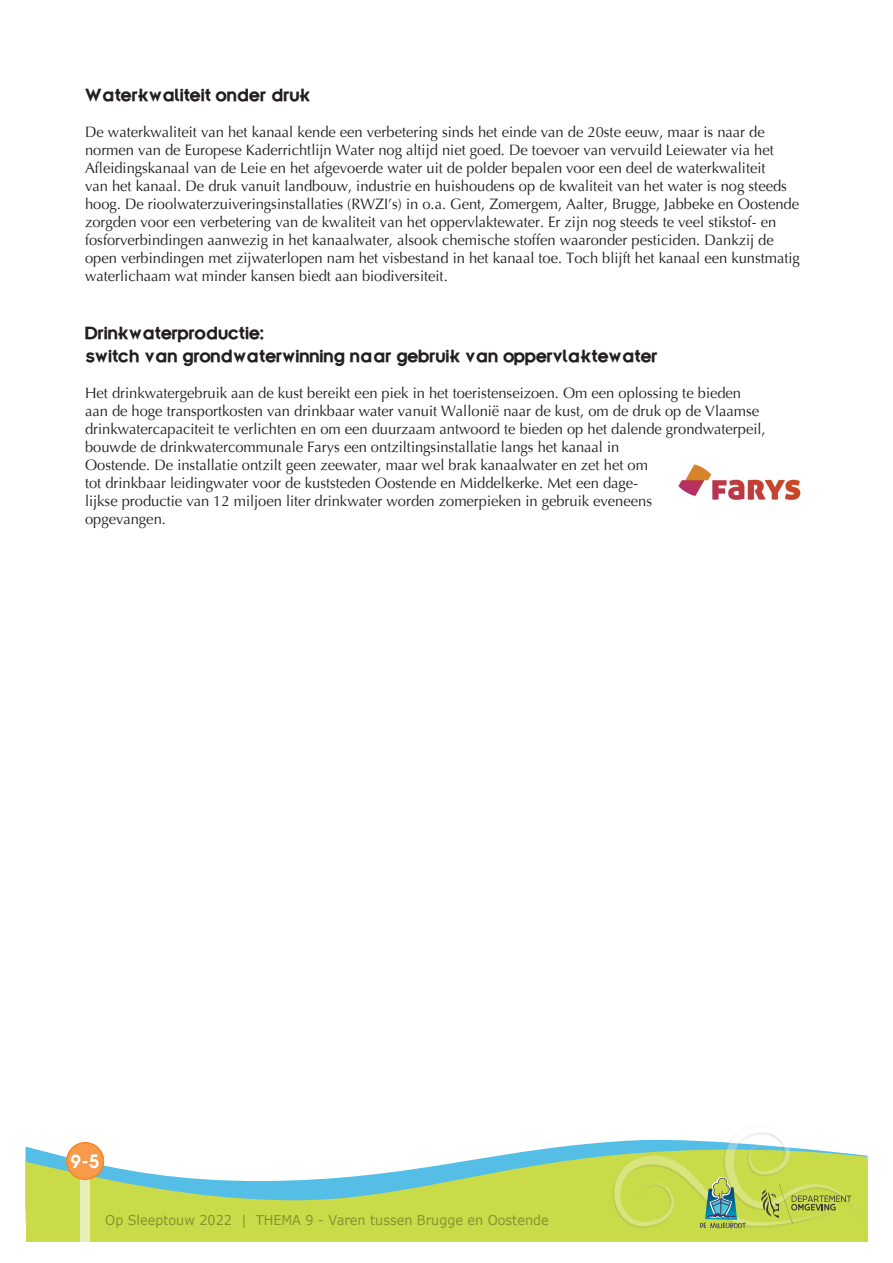
<style>
.page{position:relative;width:893px;height:1263px;background:#fff}
.page>*{position:absolute;margin:0;border:0;box-sizing:border-box;transform-origin:0 0}
.tekst_titel{font:700 18.75px/22.5px "Kernel SSK";color:#231f20}
.t1{font:600 18px "Trendex SSK";color:#fff}
.tekst{font:15px/18px "Optima";color:#231f20}
.t2{font:13.5px "Verdana";color:#85942f;scale:.95 1}
</style>
<div class="page">
<svg style="left:26px;top:1143px;width:841px;height:74px"></svg>
<div style="left:26px;top:1217px;width:841px;height:25px;background:#c9db49"></div>
<img style="left:604px;top:1133px;width:257px;height:96px">
<div style="left:80px;top:1174px;width:10px;height:68px;background:#e6eeb7"></div>
<div style="left:67px;top:1143px;width:37px;height:36px;background:#f79b4a;border-radius:50%"></div>
<div style="left:66px;top:1142px;width:38px;height:38px;border:1px solid #f58522;border-radius:50%"></div>
<svg style="left:700px;top:1177px;width:46px;height:51px;background:#93b775"></svg>
<svg style="left:761px;top:1184px;width:90px;height:40px;background:#b9c84d"></svg>
<img style="left:678px;top:464px;width:123px;height:37px">
<p class="tekst_titel" style="left:85px;top:84px;width:227px">Waterkwaliteit onder druk</p>
<p class="tekst" style="left:85px;top:123px;width:716px">De waterkwaliteit van het kanaal kende een verbetering sinds het einde van de 20ste eeuw, maar is naar de normen van de Europese Kaderrichtlijn Water nog altijd niet goed. De toevoer van vervuild Leiewater via het Afleidingskanaal van de Leie en het afgevoerde water uit de polder bepalen voor een deel de waterkwaliteit<br>van het kanaal. De druk vanuit landbouw, industrie en huishoudens op de kwaliteit van het water is nog steeds hoog. De rioolwaterzuiveringsinstallaties (RWZI’s) in o.a. Gent, Zomergem, Aalter, Brugge, Jabbeke en Oostende zorgden voor een verbetering van de kwaliteit van het oppervlaktewater. Er zijn nog steeds te veel stikstof- en fosforverbindingen aanwezig in het kanaalwater, alsook chemische stoffen waaronder pesticiden. Dankzij de open verbindingen met zijwaterlopen nam het visbestand in het kanaal toe. Toch blijft het kanaal een kunstmatig waterlichaam wat minder kansen biedt aan biodiversiteit.</p>
<p class="tekst_titel" style="left:85px;top:322px;width:574px">Drinkwaterproductie:<br>switch van grondwaterwinning naar gebruik van oppervlaktewater</p>
<p class="tekst" style="left:85px;top:384px;width:682px">Het drinkwatergebruik aan de kust bereikt een piek in het toeristenseizoen. Om een oplossing te bieden aan de hoge transportkosten van drinkbaar water vanuit Wallonië naar de kust, om de druk op de Vlaamse drinkwatercapaciteit te verlichten en om een duurzaam antwoord te bieden op het dalende grondwaterpeil, bouwde de drinkwatercommunale Farys een ontziltingsinstallatie langs het kanaal in<br>Oostende. De installatie ontzilt geen zeewater, maar wel brak kanaalwater en zet het om<br>tot drinkbaar leidingwater voor de kuststeden Oostende en Middelkerke. Met een dage-<br>lijkse productie van 12 miljoen liter drinkwater worden zomerpieken in gebruik eveneens<br>opgevangen.</p>
<p class="t1" style="left:71px;top:1150px;width:30px">9-5</p>
<p class="t2" style="left:105px;top:1211px;width:468px">Op Sleeptouw 2022 | THEMA 9 - Varen tussen Brugge en Oostende</p>
</div>
